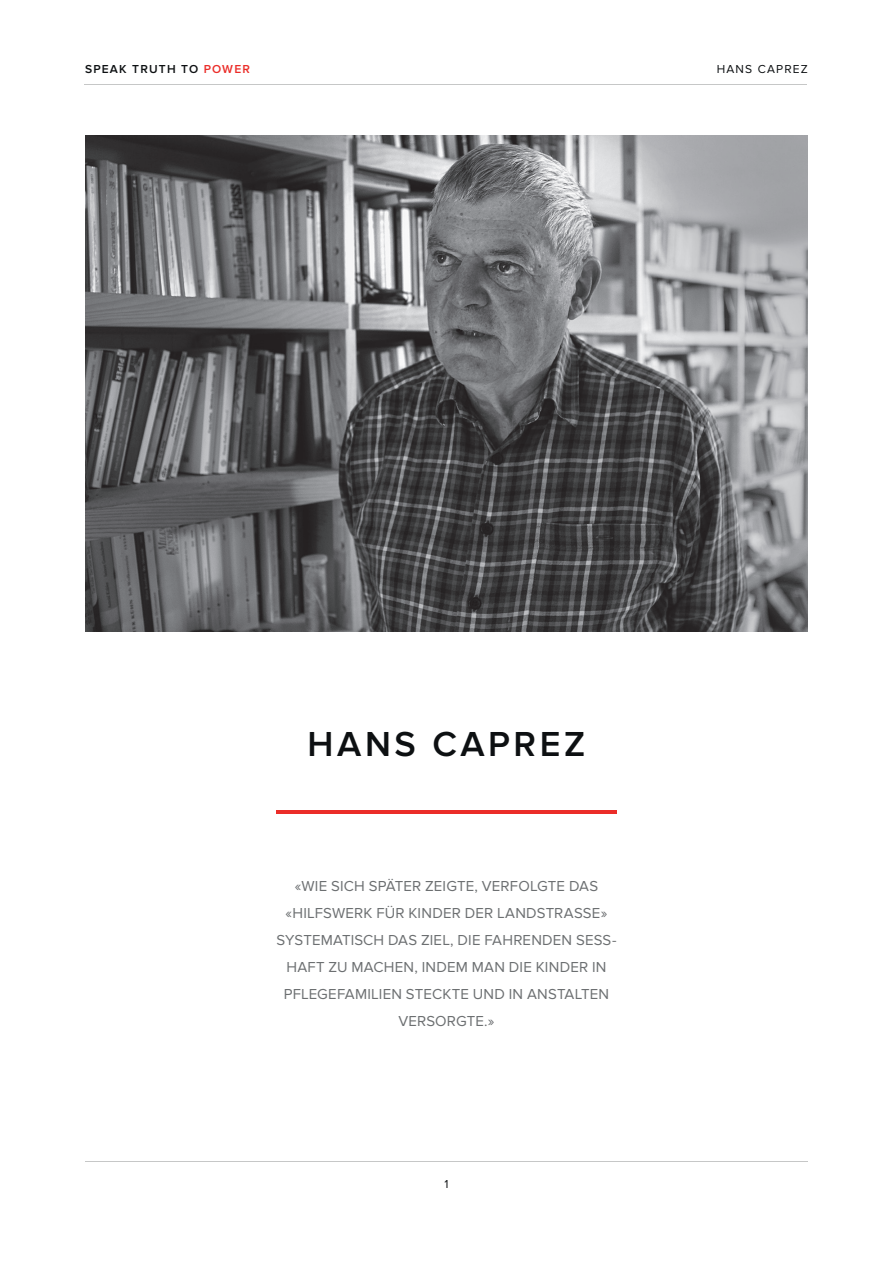
<style>
.page{position:relative;width:893px;height:1263px;background:#fff}
.page>*{position:absolute;margin:0;border:0;box-sizing:border-box;transform-origin:0 0}
.t1{font:600 36px "Proxima Nova";letter-spacing:.1em;color:#0d1012}
.t2{font:15px/27px "Proxima Nova";letter-spacing:.01em;color:#6c6f71;text-align:center}
.t3{font:600 12px "Proxima Nova";letter-spacing:.1em;color:#0d1012}
.t4{font:12px "Proxima Nova";letter-spacing:.1em;color:#0d1012}
.s1{color:#eb2d29}
</style>
<div class="page">
<hr style="left:84px;top:84px;width:723px;height:1px;background:#c6c7c7">
<img style="left:85px;top:135px;width:723px;height:496px">
<hr style="left:276px;top:812px;width:341px;height:2px;background:#eb2d29">
<hr style="left:276px;top:810px;width:341px;height:2px;background:#eb2d29">
<hr style="left:85px;top:1161px;width:723px;height:1px;background:#c6c7c7">
<p class="t3" style="left:85px;top:63px;width:166px">SPEAK TRUTH TO <span class="s1">POWER</span></p>
<p class="t4" style="left:717px;top:63px;width:93px">HANS CAPREZ</p>
<p class="t1" style="left:308px;top:723px;width:279px">HANS CAPREZ</p>
<p class="t2" style="left:276px;top:873px;width:342px">«WIE SICH SPÄTER ZEIGTE, VERFOLGTE DAS «HILFSWERK FÜR KINDER DER LANDSTRASSE» SYSTEMATISCH DAS ZIEL, DIE FAHRENDEN SESS-HAFT ZU MACHEN, INDEM MAN DIE KINDER IN PFLEGEFAMILIEN STECKTE UND IN ANSTALTEN VERSORGTE.»</p>
<p class="t4" style="left:444px;top:1177px;width:6px">1</p>
</div>
